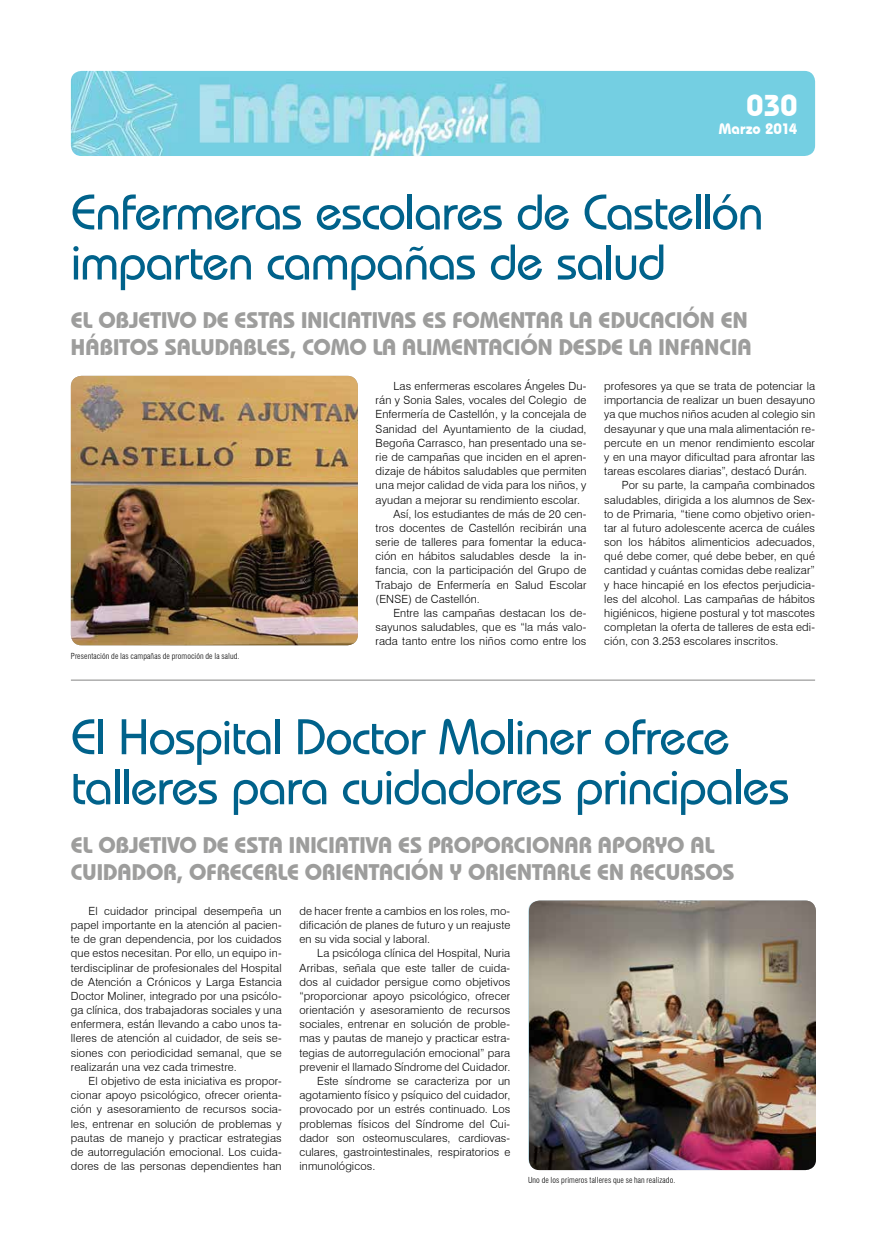
<style>
.page{position:relative;width:886px;height:1241px;background:#fff}
.page>*{position:absolute;margin:0;border:0;box-sizing:border-box;transform-origin:0 0}
.t1{font:500 50px/50px "Bauhaus IT Cby BT";letter-spacing:-.02em;color:#00628b}
.t2{font:700 30px "Bauhaus IT Cby BT";color:#fff}
.t3{font:700 22.5px/27px "Bauhaus IT Cby BT";color:#9d9d9c}
.t4{font:700 15px "Bauhaus IT Cby BT";color:#fff}
.t5{font:300 11.25px/14.1px "Swiss 721 BT";letter-spacing:.01em;color:#000;text-align:justify}
.t6{font:300 condensed 8.12px "Swiss 721 BT";letter-spacing:.015em;color:#000}
</style>
<div class="page">
<img style="left:71px;top:71px;width:744px;height:85px">
<img style="left:71px;top:376px;width:287px;height:269px">
<hr style="left:71px;top:679px;width:744px;height:1px;background:#9d9d9c">
<img style="left:529px;top:900px;width:287px;height:269px">
<h2 class="t2" style="left:746px;top:87px;width:52px">030</h2>
<h3 class="t4" style="left:719px;top:119px;width:80px">Marzo 2014</h3>
<h1 class="t1" style="left:71px;top:186px;width:694px">Enfermeras escolares de Castellón imparten campañas de salud</h1>
<h3 class="t3" style="left:71px;top:306px;width:682px">EL OBJETIVO DE ESTAS INICIATIVAS ES FOMENTAR LA EDUCACIÓN EN<br>HÁBITOS SALUDABLES, COMO LA ALIMENTACIÓN DESDE LA INFANCIA</h3>
<p class="t6" style="left:71px;top:650px;width:170px">Presentación de las campañas de promoción de la salud.</p>
<p class="t5" style="left:393px;top:379px;width:195px">Las enfermeras escolares Ángeles Du-</p>
<p class="t5" style="left:376px;top:393px;width:212px">rán y Sonia Sales, vocales del Colegio de</p>
<p class="t5" style="left:376px;top:407px;width:212px">Enfermería de Castellón, y la concejala de</p>
<p class="t5" style="left:376px;top:421px;width:212px">Sanidad del Ayuntamiento de la ciudad,</p>
<p class="t5" style="left:376px;top:435px;width:212px">Begoña Carrasco, han presentado una se-</p>
<p class="t5" style="left:376px;top:449px;width:212px">rie de campañas que inciden en el apren-</p>
<p class="t5" style="left:376px;top:464px;width:212px">dizaje de hábitos saludables que permiten</p>
<p class="t5" style="left:376px;top:478px;width:212px">una mejor calidad de vida para los niños, y</p>
<p class="t5" style="left:376px;top:492px;width:206px">ayudan a mejorar su rendimiento escolar.</p>
<p class="t5" style="left:393px;top:506px;width:195px">Así, los estudiantes de más de 20 cen-</p>
<p class="t5" style="left:376px;top:520px;width:212px">tros docentes de Castellón recibirán una</p>
<p class="t5" style="left:376px;top:535px;width:212px">serie de talleres para fomentar la educa-</p>
<p class="t5" style="left:376px;top:549px;width:212px">ción en hábitos saludables desde la in-</p>
<p class="t5" style="left:376px;top:563px;width:212px">fancia, con la participación del Grupo de</p>
<p class="t5" style="left:376px;top:577px;width:212px">Trabajo de Enfermería en Salud Escolar</p>
<p class="t5" style="left:376px;top:591px;width:106px">(ENSE) de Castellón.</p>
<p class="t5" style="left:393px;top:605px;width:195px">Entre las campañas destacan los de-</p>
<p class="t5" style="left:376px;top:620px;width:212px">sayunos saludables, que es “la más valo-</p>
<p class="t5" style="left:376px;top:634px;width:212px">rada tanto entre los niños como entre los</p>
<p class="t5" style="left:604px;top:379px;width:212px">profesores ya que se trata de potenciar la</p>
<p class="t5" style="left:604px;top:393px;width:212px">importancia de realizar un buen desayuno</p>
<p class="t5" style="left:604px;top:407px;width:212px">ya que muchos niños acuden al colegio sin</p>
<p class="t5" style="left:604px;top:421px;width:212px">desayunar y que una mala alimentación re-</p>
<p class="t5" style="left:604px;top:435px;width:212px">percute en un menor rendimiento escolar</p>
<p class="t5" style="left:604px;top:450px;width:212px">y en una mayor dificultad para afrontar las</p>
<p class="t5" style="left:604px;top:464px;width:205px">tareas escolares diarias”, destacó Durán.</p>
<p class="t5" style="left:622px;top:478px;width:195px">Por su parte, la campaña combinados</p>
<p class="t5" style="left:604px;top:492px;width:212px">saludables, dirigida a los alumnos de Sex-</p>
<p class="t5" style="left:604px;top:506px;width:212px">to de Primaria, “tiene como objetivo orien-</p>
<p class="t5" style="left:604px;top:520px;width:212px">tar al futuro adolescente acerca de cuáles</p>
<p class="t5" style="left:604px;top:535px;width:212px">son los hábitos alimenticios adecuados,</p>
<p class="t5" style="left:604px;top:549px;width:212px">qué debe comer, qué debe beber, en qué</p>
<p class="t5" style="left:604px;top:563px;width:212px">cantidad y cuántas comidas debe realizar”</p>
<p class="t5" style="left:604px;top:577px;width:212px">y hace hincapié en los efectos perjudicia-</p>
<p class="t5" style="left:604px;top:591px;width:212px">les del alcohol. Las campañas de hábitos</p>
<p class="t5" style="left:604px;top:605px;width:212px">higiénicos, higiene postural y tot mascotes</p>
<p class="t5" style="left:604px;top:620px;width:212px">completan la oferta de talleres de esta edi-</p>
<p class="t5" style="left:604px;top:634px;width:176px">ción, con 3.253 escolares inscritos.</p>
<h1 class="t1" style="left:71px;top:711px;width:720px">El Hospital Doctor Moliner ofrece talleres para cuidadores principales</h1>
<h3 class="t3" style="left:71px;top:831px;width:665px">EL OBJETIVO DE ESTA INICIATIVA ES PROPORCIONAR APORYO AL<br>CUIDADOR, OFRECERLE ORIENTACIÓN Y ORIENTARLE EN RECURSOS</h3>
<p class="t5" style="left:71px;top:903px;width:212px;text-indent:18px">El cuidador principal desempeña un papel importante en la atención al pacien&shy;te de gran dependencia, por los cuidados que estos necesitan. Por ello, un equipo in&shy;terdisciplinar de profesionales del Hospital de Atención a Crónicos y Larga Estancia Doctor Moliner, integrado por una psicólo&shy;ga clínica, dos trabajadoras sociales y una enfermera, están llevando a cabo unos ta&shy;lleres de atención al cuidador, de seis se&shy;siones con periodicidad semanal, que se realizarán una vez cada trimestre.</p>
<p class="t5" style="left:71px;top:1073px;width:212px;text-indent:18px">El objetivo de esta iniciativa es propor&shy;cionar apoyo psicológico, ofrecer orienta&shy;ción y asesoramiento de recursos socia&shy;les, entrenar en solución de problemas y pautas de manejo y practicar estrategias de autorregulación emocional. Los cuida&shy;dores de las personas dependientes han</p>
<p class="t5" style="left:299px;top:903px;width:212px">de hacer frente a cambios en los roles, mo&shy;dificación de planes de futuro y un reajuste en su vida social y laboral.</p>
<p class="t5" style="left:317px;top:946px;width:195px">La psicóloga clínica del Hospital, Nuria</p>
<p class="t5" style="left:299px;top:960px;width:212px">Arribas, señala que este taller de cuida-</p>
<p class="t5" style="left:299px;top:974px;width:212px">dos al cuidador persigue como objetivos</p>
<p class="t5" style="left:299px;top:988px;width:212px">“proporcionar apoyo psicológico, ofrecer</p>
<p class="t5" style="left:299px;top:1002px;width:212px">orientación y asesoramiento de recursos</p>
<p class="t5" style="left:299px;top:1016px;width:212px">sociales, entrenar en solución de proble-</p>
<p class="t5" style="left:299px;top:1031px;width:212px">mas y pautas de manejo y practicar estra-</p>
<p class="t5" style="left:299px;top:1045px;width:212px">tegias de autorregulación emocional” para</p>
<p class="t5" style="left:299px;top:1059px;width:212px">prevenir el llamado Síndrome del Cuidador.</p>
<p class="t5" style="left:317px;top:1073px;width:195px">Este síndrome se caracteriza por un</p>
<p class="t5" style="left:299px;top:1087px;width:212px">agotamiento físico y psíquico del cuidador,</p>
<p class="t5" style="left:299px;top:1102px;width:212px">provocado por un estrés continuado. Los</p>
<p class="t5" style="left:299px;top:1116px;width:212px">problemas físicos del Síndrome del Cui-</p>
<p class="t5" style="left:299px;top:1130px;width:212px">dador son osteomusculares, cardiovas-</p>
<p class="t5" style="left:299px;top:1144px;width:212px">culares, gastrointestinales, respiratorios e</p>
<p class="t5" style="left:299px;top:1158px;width:77px">inmunológicos.</p>
<p class="t6" style="left:528px;top:1174px;width:149px">Uno de los primeros talleres que se han realizado.</p>
</div>
